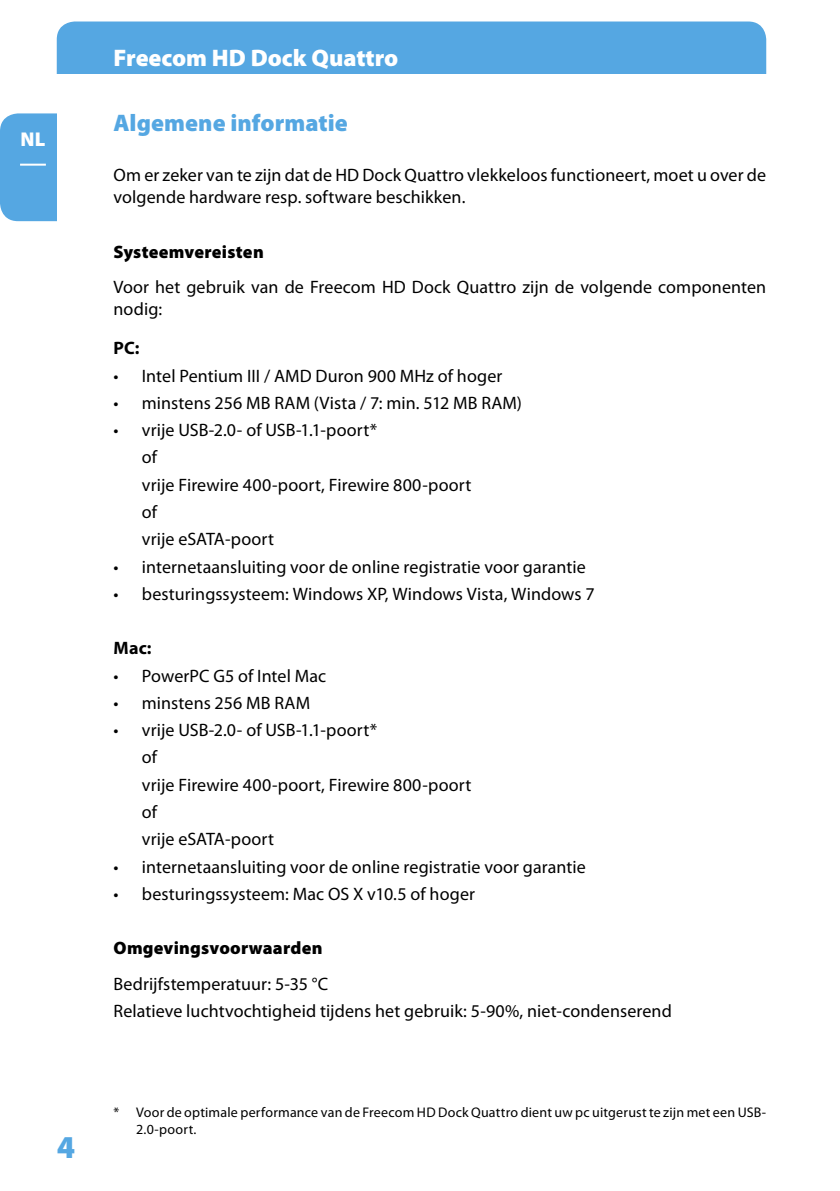
<style>
.page{position:relative;width:840px;height:1191px;background:#fff}
.page>*{position:absolute;margin:0;border:0;box-sizing:border-box;transform-origin:0 0}
.t1{font:900 24px "Myriad Pro";color:#fff}
.t2{font:900 24px "Myriad Pro";color:#55a7e2}
.t3{font:900 20px "Myriad Pro";color:#fff}
.t4{font:18px/27.2px "Myriad Pro";letter-spacing:.005em;color:#000}
.t5{font:900 18px "Myriad Pro";letter-spacing:.015em;color:#000}
.t6{font:700 18px "Myriad Pro";color:#000}
.t7{font:14px/16.8px "Myriad Pro";letter-spacing:.015em;color:#000}
</style>
<div class="page">
<div style="left:57px;top:22px;width:708px;height:52px;background:#55a7e2"></div>
<div style="left:0;top:113px;width:57px;height:108px;background:#55a7e2"></div>
<hr style="left:20px;top:164px;width:26px;height:2px;background:#fff">
<p class="t3" style="left:21px;top:126px;width:26px">NL</p>
<h1 class="t1" style="left:113px;top:42px;width:286px">Freecom HD Dock Quattro</h1>
<h1 class="t2" style="left:113px;top:107px;width:236px">Algemene informatie</h1>
<p class="t4" style="left:113px;top:164px;width:653px;line-height:21.6px">Om er zeker van te zijn dat de HD Dock Quattro vlekkeloos functioneert, moet u over de volgende hardware resp. software beschikken.</p>
<p class="t5" style="left:113px;top:239px;width:152px">Systeemvereisten</p>
<p class="t4" style="left:113px;top:276px;width:653px;line-height:21.6px">Voor het gebruik van de Freecom HD Dock Quattro zijn de volgende componenten nodig:</p>
<p class="t6" style="left:113px;top:336px;width:28px">PC:</p>
<p class="t4" style="left:113px;top:361px;width:390px">• Intel Pentium III / AMD Duron 900 MHz of hoger</p>
<p class="t4" style="left:113px;top:389px;width:410px">• minstens 256 MB RAM (Vista / 7: min. 512 MB RAM)</p>
<p class="t4" style="left:142px;top:416px;width:331px;text-indent:-28px">• vrije USB-2.0- of USB-1.1-poort*<br>of<br>vrije Firewire 400-poort, Firewire 800-poort of<br>vrije eSATA-poort</p>
<p class="t4" style="left:113px;top:552px;width:473px">• internetaansluiting voor de online registratie voor garantie</p>
<p class="t4" style="left:113px;top:580px;width:482px">• besturingssysteem: Windows XP, Windows Vista, Windows 7</p>
<p class="t6" style="left:113px;top:636px;width:40px">Mac:</p>
<p class="t4" style="left:113px;top:661px;width:214px">• PowerPC G5 of Intel Mac</p>
<p class="t4" style="left:113px;top:689px;width:198px">• minstens 256 MB RAM</p>
<p class="t4" style="left:142px;top:716px;width:331px;text-indent:-28px">• vrije USB-2.0- of USB-1.1-poort*<br>of<br>vrije Firewire 400-poort, Firewire 800-poort of<br>vrije eSATA-poort</p>
<p class="t4" style="left:113px;top:852px;width:473px">• internetaansluiting voor de online registratie voor garantie</p>
<p class="t4" style="left:113px;top:880px;width:363px">• besturingssysteem: Mac OS X v10.5 of hoger</p>
<p class="t5" style="left:113px;top:936px;width:210px">Omgevingsvoorwaarden</p>
<p class="t4" style="left:113px;top:970px;width:559px">Bedrijfstemperatuur: 5-35 °C<br>Relatieve luchtvochtigheid tijdens het gebruik: 5-90%, niet-condenserend</p>
<p class="t7" style="left:136px;top:1104px;width:631px;text-indent:-23px">* Voor de optimale performance van de Freecom HD Dock Quattro dient uw pc uitgerust te zijn met een USB-<br>2.0-poort.</p>
</div>
